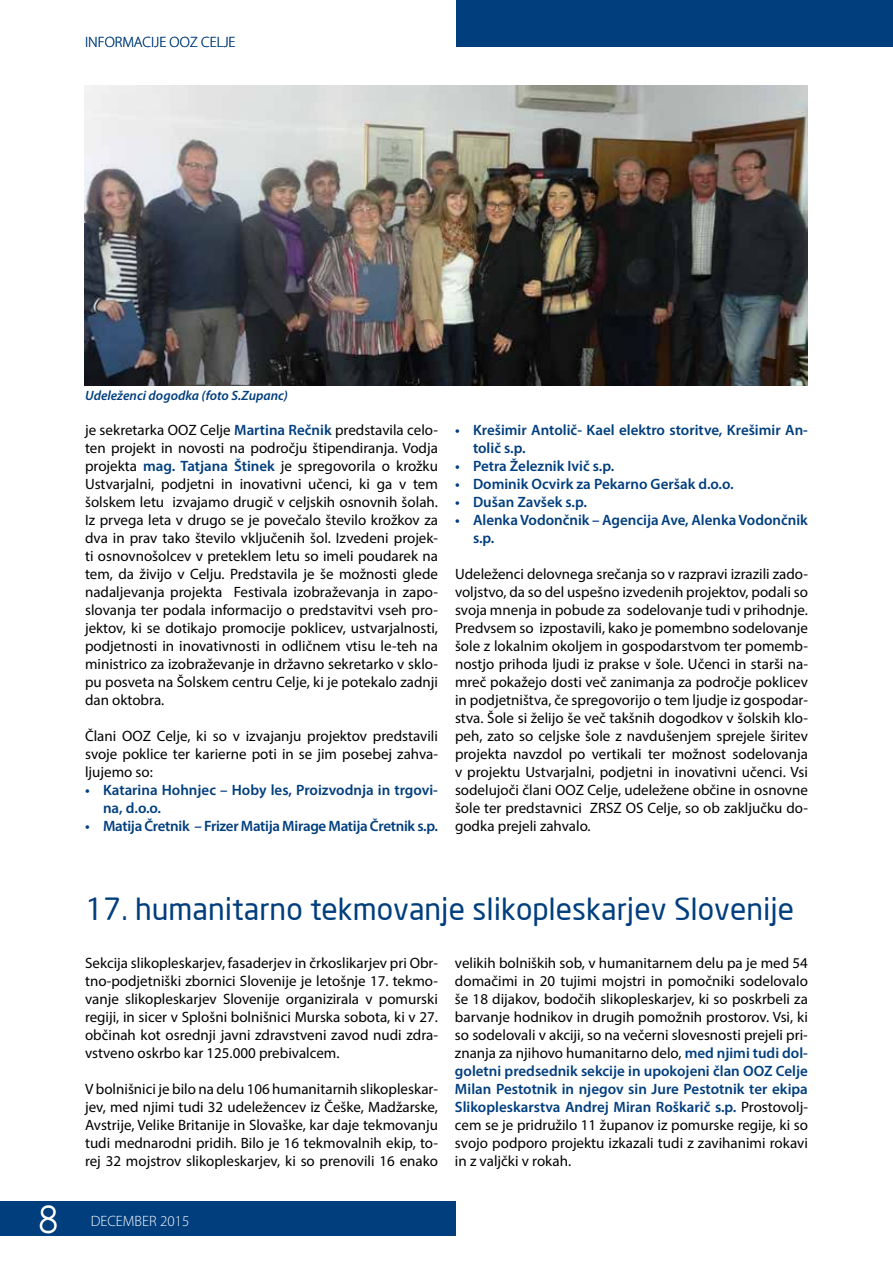
<style>
.page{position:relative;width:893px;height:1263px;background:#fff}
.page>*{position:absolute;margin:0;border:0;box-sizing:border-box;transform-origin:0 0}
.t1{font:300 40.5px "Myriad Pro";color:#fff}
.t2{font:30px "S Dlight";color:#003e7e}
.t3{font:15px/18px "Myriad Pro";color:#000;text-align:justify}
.t4{font:600 15px/18px "Myriad Pro";color:#003e7e}
.t5{font:600 15px "Myriad Pro";letter-spacing:-.02em;color:#003e7e}
.t6{font:300 15px "Myriad Pro";color:#003e7e}
.t7{font:300 15px "Myriad Pro";color:#fff}
.t8{font:italic 600 13.5px "Myriad Pro";color:#003e7e}
.s1{font-weight:600;color:#003e7e}
</style>
<div class="page">
<div style="left:0;top:1201px;width:456px;height:34px;background:#003e7e"></div>
<div style="left:456px;top:0;width:437px;height:47px;background:#003e7e"></div>
<img style="left:85px;top:85px;width:723px;height:301px">
<p class="t6" style="left:85px;top:33px;width:152px">INFORMACIJE OOZ CELJE</p>
<p class="t8" style="left:85px;top:387px;width:204px">Udeleženci dogodka (foto S.Zupanc)</p>
<p class="t3" style="left:85px;top:421px;width:354px">je sekretarka OOZ Celje <span class="s1">Martina Rečnik</span> predstavila celo&shy;ten projekt in novosti na področju štipendiranja. Vodja projekta <span class="s1">mag. Tatjana Štinek</span> je spregovorila o krožku Ustvarjalni, podjetni in inovativni učenci, ki ga v tem šolskem letu izvajamo drugič v celjskih osnovnih šolah.<br>Iz prvega leta v drugo se je povečalo število krožkov za dva in prav tako število vključenih šol. Izvedeni projek&shy;ti osnovnošolcev v preteklem letu so imeli poudarek na tem, da živijo v Celju. Predstavila je še možnosti glede nadaljevanja projekta Festivala izobraževanja in zapo&shy;slovanja ter podala informacijo o predstavitvi vseh pro&shy;jektov, ki se dotikajo promocije poklicev, ustvarjalnosti, podjetnosti in inovativnosti in odličnem vtisu le-teh na ministrico za izobraževanje in državno sekretarko v sklo&shy;pu posveta na Šolskem centru Celje, ki je potekalo zadnji dan oktobra.</p>
<p class="t3" style="left:85px;top:727px;width:354px">Člani OOZ Celje, ki so v izvajanju projektov predstavili svoje poklice ter karierne poti in se jim posebej zahva&shy;ljujemo so:</p>
<p class="t4" style="left:103px;top:781px;width:336px;text-indent:-18px">• Katarina Hohnjec – Hoby les, Proizvodnja in trgovi&shy;na, d.o.o.</p>
<p class="t5" style="left:85px;top:817px;width:354px">• Matija Čretnik – Frizer Matija Mirage Matija Čretnik s.p.</p>
<p class="t4" style="left:473px;top:421px;width:336px;text-indent:-18px">• Krešimir Antolič- Kael elektro storitve, Krešimir An&shy;tolič s.p.</p>
<p class="t4" style="left:455px;top:457px;width:161px">• Petra Železnik Ivič s.p.</p>
<p class="t4" style="left:455px;top:475px;width:280px">• Dominik Ocvirk za Pekarno Geršak d.o.o.</p>
<p class="t4" style="left:455px;top:493px;width:134px">• Dušan Zavšek s.p.</p>
<p class="t4" style="left:473px;top:511px;width:336px;text-indent:-18px">• Alenka Vodončnik – Agencija Ave, Alenka Vodončnik s.p.</p>
<p class="t3" style="left:455px;top:565px;width:354px">Udeleženci delovnega srečanja so v razpravi izrazili zado&shy;voljstvo, da so del uspešno izvedenih projektov, podali so svoja mnenja in pobude za sodelovanje tudi v prihodnje.<br>Predvsem so izpostavili, kako je pomembno sodelovanje šole z lokalnim okoljem in gospodarstvom ter pomemb&shy;nostjo prihoda ljudi iz prakse v šole. Učenci in starši na&shy;mreč pokažejo dosti več zanimanja za področje poklicev in podjetništva, če spregovorijo o tem ljudje iz gospodar&shy;stva. Šole si želijo še več takšnih dogodkov v šolskih klo&shy;peh, zato so celjske šole z navdušenjem sprejele širitev projekta navzdol po vertikali ter možnost sodelovanja v projektu Ustvarjalni, podjetni in inovativni učenci. Vsi sodelujoči člani OOZ Celje, udeležene občine in osnovne šole ter predstavnici ZRSZ OS Celje, so ob zaključku do&shy;godka prejeli zahvalo.</p>
<h2 class="t2" style="left:85px;top:892px;width:711px">17. humanitarno tekmovanje slikopleskarjev Slovenije</h2>
<p class="t3" style="left:85px;top:954px;width:354px">Sekcija slikopleskarjev, fasaderjev in črkoslikarjev pri Obr&shy;tno-podjetniški zbornici Slovenije je letošnje 17. tekmo&shy;vanje slikopleskarjev Slovenije organizirala v pomurski regiji, in sicer v Splošni bolnišnici Murska sobota, ki v 27. občinah kot osrednji javni zdravstveni zavod nudi zdra&shy;vstveno oskrbo kar 125.000 prebivalcem.</p>
<p class="t3" style="left:85px;top:1080px;width:354px">V bolnišnici je bilo na delu 106 humanitarnih slikopleskar&shy;jev, med njimi tudi 32 udeležencev iz Češke, Madžarske, Avstrije, Velike Britanije in Slovaške, kar daje tekmovanju tudi mednarodni pridih. Bilo je 16 tekmovalnih ekip, to&shy;rej 32 mojstrov slikopleskarjev, ki so prenovili 16 enako</p>
<p class="t3" style="left:455px;top:954px;width:354px">velikih bolniških sob, v humanitarnem delu pa je med 54 domačimi in 20 tujimi mojstri in pomočniki sodelovalo še 18 dijakov, bodočih slikopleskarjev, ki so poskrbeli za barvanje hodnikov in drugih pomožnih prostorov. Vsi, ki so sodelovali v akciji, so na večerni slovesnosti prejeli pri&shy;znanja za njihovo humanitarno delo, <span class="s1">med njimi tudi dol&shy;goletni predsednik sekcije in upokojeni član OOZ Celje Milan Pestotnik in njegov sin Jure Pestotnik ter ekipa Slikopleskarstva Andrej Miran Roškarič s.p.</span> Prostovolj&shy;cem se je pridružilo 11 županov iz pomurske regije, ki so svojo podporo projektu izkazali tudi z zavihanimi rokavi in z valjčki v rokah.</p>
<h1 class="t1" style="left:39px;top:1197px;width:21px">8</h1>
<p class="t7" style="left:91px;top:1212px;width:100px">DECEMBER 2015</p>
</div>
